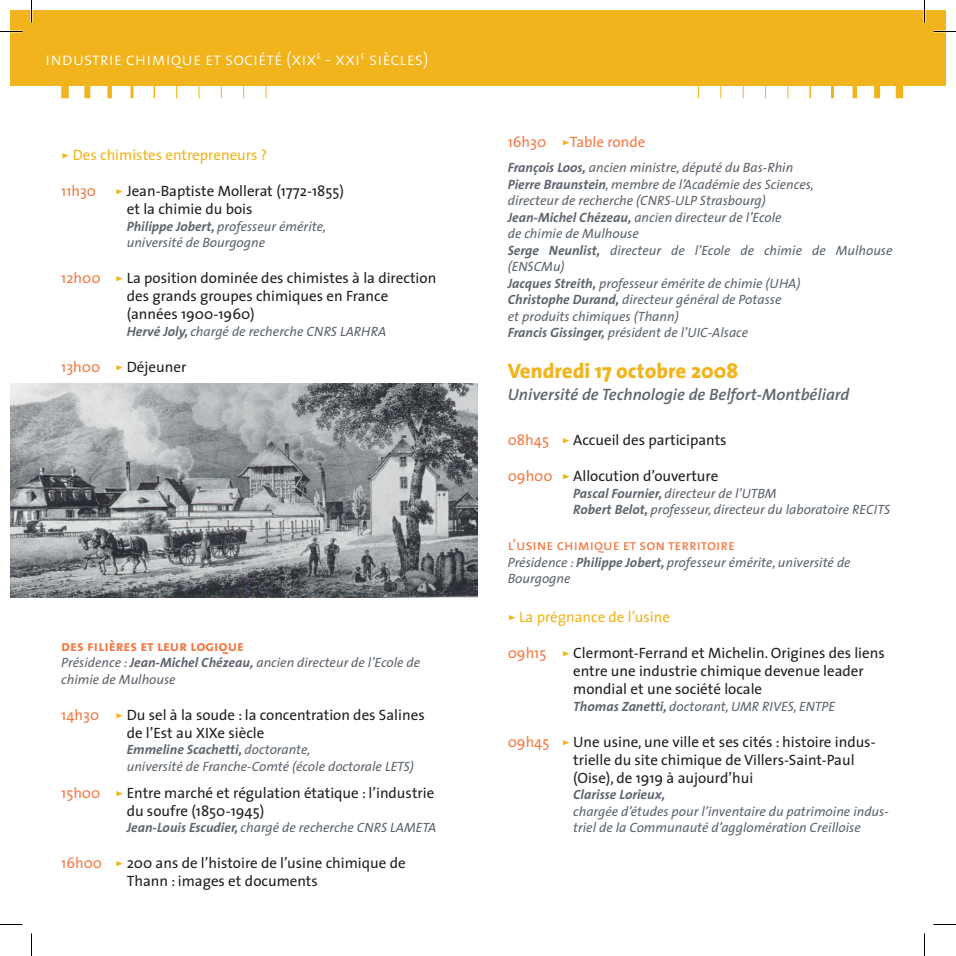
<style>
.page{position:relative;width:956px;height:956px;background:#fff}
.page>*{position:absolute;margin:0;border:0;box-sizing:border-box;transform-origin:0 0}
.t1{font:800 21px "The Sans";color:#f1b41c}
.t2{font:18px "The Sans Light Caps";color:#fff}
.t3{font:italic 600 16.5px "The Sans";color:#5e656e}
.t4{font:15px/18px "The Sans";color:#231f20}
.t5{font:15px "The Sans";color:#f1b41c}
.t6{font:15px "The Sans Caps";color:#f47943}
.t7{font:15px "The Sans Bold Caps";color:#f47943}
.t8{font:15px "The Sans";color:#f47943}
.t9{font:italic 13.5px/16.5px "The Sans";color:#5e656e}
.t10{font:italic 700 13.5px "The Sans";color:#5e656e}
.s1{font-family:"The Sans Caps"}
.s2{font-family:"The Sans Caps";color:#f1b41c}
.s3{font-weight:700}
.s4{color:#f47943}
</style>
<div class="page">
<div style="left:896px;top:86px;width:7px;height:12px;background:#f1b41c"></div>
<div style="left:874px;top:86px;width:6px;height:12px;background:#f1b41c"></div>
<hr style="left:853px;top:86px;width:4px;height:12px;background:#f1b41c">
<svg style="left:831px;top:86px;width:3px;height:12px"></svg>
<svg style="left:809px;top:86px;width:2px;height:12px"></svg>
<svg style="left:787px;top:86px;width:1px;height:12px"></svg>
<svg style="left:765px;top:86px;width:1px;height:12px"></svg>
<svg style="left:743px;top:86px;width:1px;height:12px"></svg>
<svg style="left:721px;top:86px;width:1px;height:12px"></svg>
<svg style="left:698px;top:86px;width:1px;height:12px"></svg>
<div style="left:10px;top:10px;width:936px;height:76px;background:#f1b41c"></div>
<div style="left:61px;top:86px;width:8px;height:12px;background:#f1b41c"></div>
<div style="left:84px;top:86px;width:6px;height:12px;background:#f1b41c"></div>
<div style="left:107px;top:86px;width:5px;height:12px;background:#f1b41c"></div>
<svg style="left:130px;top:86px;width:3px;height:12px"></svg>
<svg style="left:154px;top:86px;width:1px;height:12px"></svg>
<svg style="left:176px;top:86px;width:1px;height:12px"></svg>
<svg style="left:199px;top:86px;width:1px;height:12px"></svg>
<svg style="left:221px;top:86px;width:1px;height:12px"></svg>
<svg style="left:243px;top:86px;width:1px;height:12px"></svg>
<svg style="left:266px;top:86px;width:1px;height:12px"></svg>
<img style="left:10px;top:383px;width:468px;height:214px">
<hr style="left:923px;top:0;width:2px;height:23px;background:#fff">
<svg style="left:0;top:31px;width:22px;height:1px"></svg>
<svg style="left:933px;top:31px;width:23px;height:1px"></svg>
<svg style="left:0;top:924px;width:22px;height:1px"></svg>
<svg style="left:933px;top:924px;width:23px;height:1px"></svg>
<svg style="left:31px;top:0;width:1px;height:23px"></svg>
<svg style="left:31px;top:933px;width:1px;height:23px"></svg>
<svg style="left:924px;top:0;width:1px;height:23px"></svg>
<svg style="left:924px;top:933px;width:1px;height:23px"></svg>
<h2 class="t2" style="left:45px;top:44px;width:385px">industrie chimique et société (xix<sup>e</sup> - xxi<sup>e</sup> siècles)</h2>
<p class="t5" style="left:61px;top:143px;width:207px"><span class="s1">&gt;</span> Des chimistes entrepreneurs ?</p>
<p class="t8" style="left:61px;top:179px;width:36px">11h30</p>
<p class="t4" style="left:127px;top:182px;width:219px;text-indent:-11px"><span class="s2">&gt;</span> Jean-Baptiste Mollerat (1772-1855) et la chimie du bois</p>
<p class="t9" style="left:127px;top:218px;width:201px"><span class="s3">Philippe Jobert,</span> professeur émérite, université de Bourgogne</p>
<p class="t4" style="left:127px;top:269px;width:311px;text-indent:-65px"><span class="s4">12h00</span> <span class="s2">&gt;</span> La position dominée des chimistes à la direction des grands groupes chimiques en France (années 1900-1960)</p>
<p class="t9" style="left:127px;top:323px;width:261px"><span class="s3">Hervé Joly,</span> chargé de recherche CNRS LARHRA</p>
<p class="t4" style="left:61px;top:357px;width:127px"><span class="s4">13h00</span> <span class="s2">&gt;</span> Déjeuner</p>
<p class="t7" style="left:61px;top:633px;width:184px">des filières et leur logique</p>
<p class="t9" style="left:61px;top:654px;width:360px">Présidence : <span class="s3">Jean-Michel Chézeau,</span> ancien directeur de l’Ecole de chimie de Mulhouse</p>
<p class="t4" style="left:127px;top:705px;width:299px;text-indent:-65px"><span class="s4">14h30</span> <span class="s2">&gt;</span> Du sel à la soude : la concentration des Salines de l’Est au XIXe siècle</p>
<p class="t9" style="left:127px;top:741px;width:289px"><span class="s3">Emmeline Scachetti,</span> doctorante,<br>université de Franche-Comté (école doctorale LETS)</p>
<p class="t4" style="left:127px;top:783px;width:309px;text-indent:-65px"><span class="s4">15h00</span> <span class="s2">&gt;</span> Entre marché et régulation étatique : l’industrie du soufre (1850-1945)</p>
<p class="t9" style="left:127px;top:819px;width:311px"><span class="s3">Jean-Louis Escudier,</span> chargé de recherche CNRS LAMETA</p>
<p class="t4" style="left:127px;top:854px;width:280px;text-indent:-65px"><span class="s4">16h00</span> <span class="s2">&gt;</span> 200 ans de l’histoire de l’usine chimique de<br>Thann : images et documents</p>
<p class="t8" style="left:508px;top:129px;width:139px">16h30 <span class="s2">&gt;</span>Table ronde</p>
<p class="t9" style="left:508px;top:159px;width:386px"><span class="s3">François Loos,</span> ancien ministre, député du Bas-Rhin<br><span class="s3">Pierre Braunstein</span>, membre de l’Académie des Sciences,<br>directeur de recherche (CNRS-ULP Strasbourg)<br><span class="s3">Jean-Michel Chézeau,</span> ancien directeur de l’Ecole<br>de chimie de Mulhouse<br><span class="s3">Serge Neunlist,</span> directeur de l’Ecole de chimie de Mulhouse (ENSCMu)<br><span class="s3">Jacques Streith,</span> professeur émérite de chimie (UHA)<br><span class="s3">Christophe Durand,</span> directeur général de Potasse<br>et produits chimiques (Thann)<br><span class="s3">Francis Gissinger,</span> président de l’UIC-Alsace</p>
<h1 class="t1" style="left:508px;top:353px;width:232px">Vendredi 17 octobre 2008</h1>
<p class="t3" style="left:508px;top:381px;width:343px">Université de Technologie de Belfort-Montbéliard</p>
<p class="t4" style="left:508px;top:431px;width:220px"><span class="s4">08h45</span> <span class="s2">&gt;</span> Accueil des participants</p>
<p class="t4" style="left:508px;top:467px;width:212px"><span class="s4">09h00</span> <span class="s2">&gt;</span> Allocution d’ouverture</p>
<p class="t9" style="left:573px;top:484px;width:318px"><span class="s3">Pascal Fournier,</span> directeur de l’UTBM<br><span class="s3">Robert Belot,</span> professeur, directeur du laboratoire RECITS</p>
<p class="t6" style="left:508px;top:533px;width:229px">l’usine chimique et son territoire</p>
<p class="t9" style="left:508px;top:553px;width:344px">Présidence : <span class="s3">Philippe Jobert,</span> professeur émérite, université de<br>Bourgogne</p>
<p class="t5" style="left:508px;top:605px;width:164px"><span class="s1">&gt;</span> La prégnance de l’usine</p>
<p class="t4" style="left:573px;top:644px;width:313px;text-indent:-65px"><span class="s4">09h15</span> <span class="s2">&gt;</span> Clermont-Ferrand et Michelin. Origines des liens entre une industrie chimique devenue leader mondial et une société locale</p>
<p class="t9" style="left:573px;top:697px;width:263px"><span class="s3">Thomas Zanetti,</span> doctorant, UMR RIVES, ENTPE</p>
<p class="t4" style="left:573px;top:732px;width:304px;text-indent:-65px"><span class="s4">09h45</span> <span class="s2">&gt;</span> Une usine, une ville et ses cités : histoire indus&shy;trielle du site chimique de Villers-Saint-Paul (Oise), de 1919 à aujourd’hui</p>
<p class="t10" style="left:573px;top:783px;width:93px">Clarisse Lorieux,</p>
<p class="t9" style="left:573px;top:802px;width:317px">chargée d’études pour l’inventaire du patrimoine indus&shy;triel de la Communauté d’agglomération Creilloise</p>
</div>
